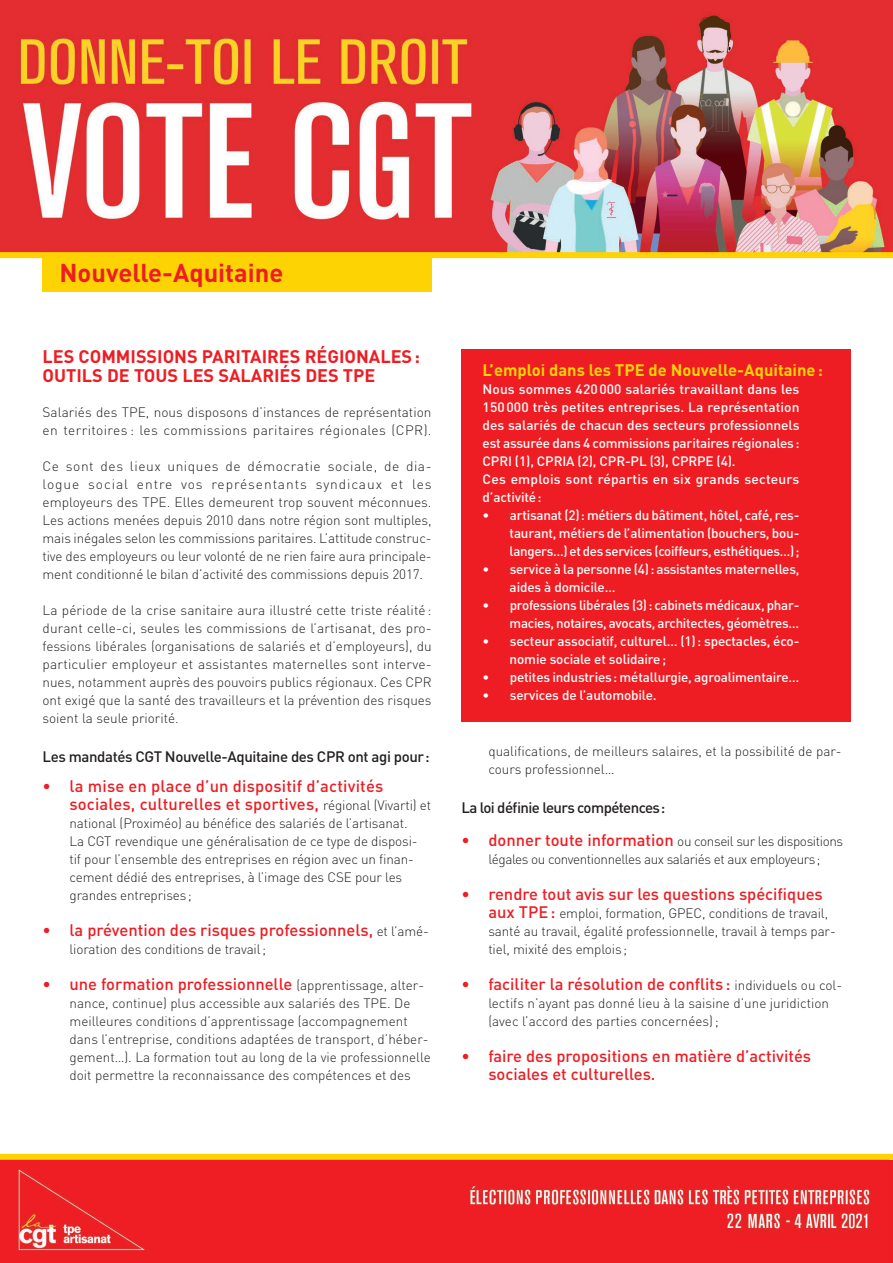
<style>
.page{position:relative;width:893px;height:1263px;background:#fff}
.page>*{position:absolute;margin:0;border:0;box-sizing:border-box;transform-origin:0 0}
.t1{font:700 25.5px "DIN";color:#ee1d23}
.t2{font:700 18px/19.5px "DIN";color:#ee1d23}
.t3{font:500 16.5px/18px "DIN";color:#ee1d23}
.t4{font:700 16.5px "DIN";color:#fed304}
.t5{font:500 15px "DIN";letter-spacing:-.025em;color:#231f20}
.t6{font:300 13.5px/18px "DIN";letter-spacing:-.01em;color:#231f20}
.t7{font:500 13.5px/18px "DIN";letter-spacing:-.01em;color:#fff}
.t8{font:300 13.5px/18px "DIN";letter-spacing:-.03em;color:#231f20;text-align:center}
.s1{font-weight:300;font-size:13.5px;color:#231f20}
.s2{font-weight:500;font-size:16.5px;color:#ee1d23}
</style>
<div class="page">
<img style="left:0;top:0;width:893px;height:252px">
<div style="left:0;top:252px;width:893px;height:6px;background:#fed304"></div>
<img style="left:0;top:1160px;width:889px;height:103px">
<div style="left:0;top:1154px;width:893px;height:6px;background:#fed304"></div>
<div style="left:43px;top:253px;width:389px;height:39px;background:#fed304"></div>
<div style="left:461px;top:350px;width:389px;height:372px;background:#ee1d23"></div>
<h1 class="t1" style="left:60px;top:256px;width:225px">Nouvelle-Aquitaine</h1>
<h2 class="t2" style="left:43px;top:346px;width:379px">LES COMMISSIONS PARITAIRES RÉGIONALES:<br>OUTILS DE TOUS LES SALARIÉS DES TPE</h2>
<p class="t6" style="left:43px;top:403px;width:391px">Salariés des TPE, nous disposons d’instances de représentation en territoires : les commissions paritaires régionales (CPR).</p>
<p class="t6" style="left:43px;top:457px;width:391px;text-align:justify">Ce sont des lieux uniques de démocratie sociale, de dia&shy;logue social entre vos représentants syndicaux et les employeurs des TPE. Elles demeurent trop souvent méconnues.<br>Les actions menées depuis 2010 dans notre région sont multiples, mais inégales selon les commissions paritaires. L’attitude construc&shy;tive des employeurs ou leur volonté de ne rien faire aura principale&shy;ment conditionné le bilan d’activité des commissions depuis 2017.</p>
<p class="t6" style="left:43px;top:601px;width:391px;text-align:justify">La période de la crise sanitaire aura illustré cette triste réalité : durant celle-ci, seules les commissions de l’artisanat, des pro&shy;fessions libérales (organisations de salariés et d’employeurs), du particulier employeur et assistantes maternelles sont interve&shy;nues, notamment auprès des pouvoirs publics régionaux. Ces CPR ont exigé que la santé des travailleurs et la prévention des risques soient la seule priorité.</p>
<p class="t5" style="left:43px;top:747px;width:389px">Les mandatés CGT Nouvelle-Aquitaine des CPR ont agi pour:</p>
<p class="t3" style="left:70px;top:776px;width:363px;text-indent:-27px">• la mise en place d’un dispositif d’activités sociales, culturelles et sportives, <span class="s1">régional (Vivarti) et</span></p>
<p class="t6" style="left:70px;top:814px;width:350px">national (Proximéo) au bénéfice des salariés de l’artisanat.<br>La CGT revendique une généralisation de ce type de disposi&shy;tif pour l’ensemble des entreprises en région avec un finan&shy;cement dédié des entreprises, à l’image des CSE pour les grandes entreprises;</p>
<p class="t3" style="left:43px;top:920px;width:388px">• la prévention des risques professionnels, <span class="s1">et l’amé-</span></p>
<p class="t6" style="left:70px;top:940px;width:198px">lioration des conditions de travail;</p>
<p class="t3" style="left:43px;top:974px;width:383px">• une formation professionnelle <span class="s1">(apprentissage, alter-</span></p>
<p class="t6" style="left:70px;top:994px;width:363px">nance, continue) plus accessible aux salariés des TPE. De meilleures conditions d’apprentissage (accompagnement dans l’entreprise, conditions adaptées de transport, d’héber&shy;gement…). La formation tout au long de la vie professionnelle doit permettre la reconnaissance des compétences et des</p>
<p class="t4" style="left:483px;top:359px;width:342px">L’emploi dans les TPE de Nouvelle-Aquitaine:</p>
<p class="t7" style="left:483px;top:380px;width:318px">Nous sommes 420000 salariés travaillant dans les 150000 très petites entreprises. La représentation des salariés de chacun des secteurs professionnels est assurée dans 4 commissions paritaires régionales:<br>CPRI (1), CPRIA (2), CPR-PL (3), CPRPE (4).<br>Ces emplois sont répartis en six grands secteurs d’activité:</p>
<p class="t7" style="left:510px;top:506px;width:291px;text-align:justify;text-indent:-27px">• artisanat (2): métiers du bâtiment, hôtel, café, res&shy;taurant, métiers de l’alimentation (bouchers, bou&shy;langers…) et des services (coiffeurs, esthétiques…);</p>
<p class="t7" style="left:510px;top:560px;width:291px;text-indent:-27px">• service à la personne (4): assistantes maternelles, aides à domicile…</p>
<p class="t7" style="left:483px;top:596px;width:318px;text-align:right">• professions libérales (3): cabinets médicaux, phar&shy;macies, notaires, avocats, architectes, géomètres…</p>
<p class="t7" style="left:510px;top:632px;width:291px;text-indent:-27px">• secteur associatif, culturel… (1): spectacles, éco&shy;nomie sociale et solidaire;</p>
<p class="t7" style="left:483px;top:668px;width:318px">• petites industries: métallurgie, agroalimentaire…</p>
<p class="t7" style="left:483px;top:686px;width:175px">• services de l’automobile.</p>
<p class="t6" style="left:488px;top:742px;width:355px">qualifications, de meilleurs salaires, et la possibilité de par&shy;cours professionnel…</p>
<p class="t5" style="left:461px;top:798px;width:205px">La loi définie leurs compétences:</p>
<p class="t8" style="left:461px;top:832px;width:383px"><span class="s2">• donner toute information</span> ou conseil sur les dispositions légales ou conventionnelles aux salariés et aux employeurs;</p>
<p class="t3" style="left:461px;top:884px;width:363px">• rendre tout avis sur les questions spécifiques</p>
<p class="t6" style="left:488px;top:904px;width:349px"><span class="s2">aux TPE:</span> emploi, formation, GPEC, conditions de travail, santé au travail, égalité professionnelle, travail à temps par&shy;tiel, mixité des emplois;</p>
<p class="t3" style="left:461px;top:974px;width:382px">• faciliter la résolution de conflits : <span class="s1">individuels ou col-</span></p>
<p class="t6" style="left:488px;top:994px;width:342px">lectifs n’ayant pas donné lieu à la saisine d’une juridiction (avec l’accord des parties concernées);</p>
<p class="t3" style="left:488px;top:1046px;width:324px;text-indent:-27px">• faire des propositions en matière d’activités sociales et culturelles.</p>
</div>
